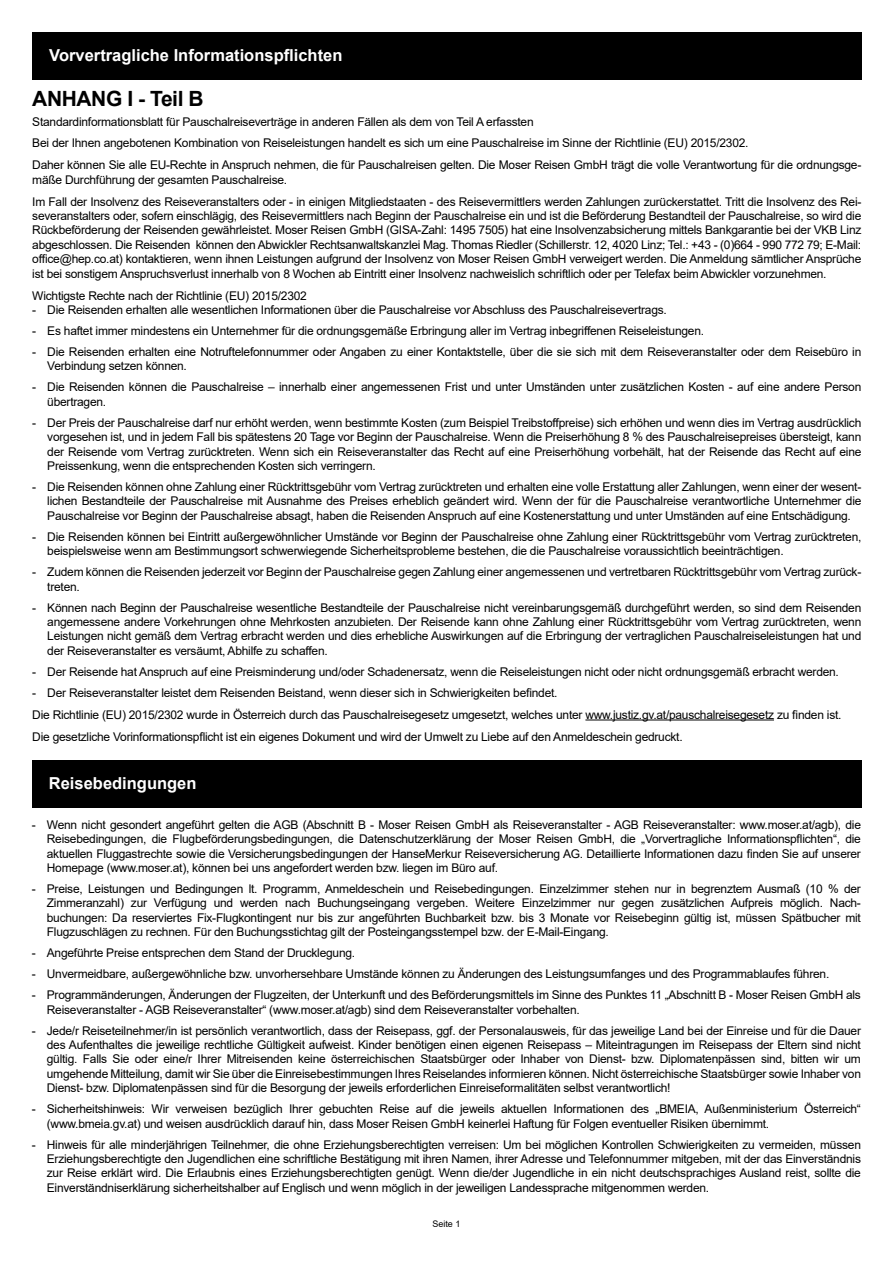
<style>
.page{position:relative;width:893px;height:1263px;background:#fff}
.page>*{position:absolute;margin:0;border:0;box-sizing:border-box;transform-origin:0 0}
.t1{font:700 21px "Arial";letter-spacing:-.02em;color:#000}
.t2{font:700 16.5px "Arial";color:#fff}
.t3{font:12px/14.4px "Arial";letter-spacing:-.02em;color:#000}
.t4{font:9px "Arial";color:#000}
</style>
<div class="page">
<div style="left:32px;top:760px;width:829px;height:47px;background:#000"></div>
<hr style="left:585px;top:719px;width:189px;height:1px;background:#000">
<div style="left:32px;top:32px;width:829px;height:48px;background:#000"></div>
<h2 class="t2" style="left:49px;top:44px;width:295px">Vorvertragliche Informationspflichten</h2>
<h1 class="t1" style="left:32px;top:84px;width:173px">ANHANG I - Teil B</h1>
<p class="t3" style="left:32px;top:110px;width:831px;line-height:21.9px">Standardinformationsblatt für Pauschalreiseverträge in anderen Fällen als dem von Teil A erfassten<br>Bei der Ihnen angebotenen Kombination von Reiseleistungen handelt es sich um eine Pauschalreise im Sinne der Richtlinie (EU) 2015/2302.<br>Daher können Sie alle EU-Rechte in Anspruch nehmen, die für Pauschalreisen gelten. Die Moser Reisen GmbH trägt die volle Verantwortung für die ordnungsge-</p>
<p class="t3" style="left:32px;top:168px;width:831px;line-height:21.9px">mäße Durchführung der gesamten Pauschalreise.<br>Im Fall der Insolvenz des Reiseveranstalters oder - in einigen Mitgliedstaaten - des Reisevermittlers werden Zahlungen zurückerstattet. Tritt die Insolvenz des Rei-</p>
<p class="t3" style="left:32px;top:209px;width:831px;text-align:justify">severanstalters oder, sofern einschlägig, des Reisevermittlers nach Beginn der Pauschalreise ein und ist die Beförderung Bestandteil der Pauschalreise, so wird die Rückbeförderung der Reisenden gewährleistet. Moser Reisen GmbH (GISA-Zahl: 1495 7505) hat eine Insolvenzabsicherung mittels Bankgarantie bei der VKB Linz abgeschlossen. Die Reisenden können den Abwickler Rechtsanwaltskanzlei Mag. Thomas Riedler (Schillerstr. 12, 4020 Linz; Tel.: +43 - (0)664 - 990 772 79; E-Mail: office@hep.co.at) kontaktieren, wenn ihnen Leistungen aufgrund der Insolvenz von Moser Reisen GmbH verweigert werden. Die Anmeldung sämtlicher Ansprüche ist bei sonstigem Anspruchsverlust innerhalb von 8 Wochen ab Eintritt einer Insolvenz nachweislich schriftlich oder per Telefax beim Abwickler vorzunehmen.</p>
<p class="t3" style="left:32px;top:288px;width:276px">Wichtigste Rechte nach der Richtlinie (EU) 2015/2302</p>
<p class="t3" style="left:32px;top:302px;width:636px">- Die Reisenden erhalten alle wesentlichen Informationen über die Pauschalreise vor Abschluss des Pauschalreisevertrags.</p>
<p class="t3" style="left:32px;top:323px;width:673px">- Es haftet immer mindestens ein Unternehmer für die ordnungsgemäße Erbringung aller im Vertrag inbegriffenen Reiseleistungen.</p>
<p class="t3" style="left:47px;top:344px;width:816px;text-indent:-15px">- Die Reisenden erhalten eine Notruftelefonnummer oder Angaben zu einer Kontaktstelle, über die sie sich mit dem Reiseveranstalter oder dem Reisebüro in<br>Verbindung setzen können.</p>
<p class="t3" style="left:47px;top:380px;width:816px;text-indent:-15px">- Die Reisenden können die Pauschalreise – innerhalb einer angemessenen Frist und unter Umständen unter zusätzlichen Kosten - auf eine andere Person übertragen.</p>
<p class="t3" style="left:47px;top:415px;width:816px;text-align:justify;text-indent:-15px">- Der Preis der Pauschalreise darf nur erhöht werden, wenn bestimmte Kosten (zum Beispiel Treibstoffpreise) sich erhöhen und wenn dies im Vertrag ausdrücklich vorgesehen ist, und in jedem Fall bis spätestens 20 Tage vor Beginn der Pauschalreise. Wenn die Preiserhöhung 8 % des Pauschalreisepreises übersteigt, kann der Reisende vom Vertrag zurücktreten. Wenn sich ein Reiseveranstalter das Recht auf eine Preiserhöhung vorbehält, hat der Reisende das Recht auf eine Preissenkung, wenn die entsprechenden Kosten sich verringern.</p>
<p class="t3" style="left:47px;top:479px;width:816px;text-align:justify;text-indent:-15px">- Die Reisenden können ohne Zahlung einer Rücktrittsgebühr vom Vertrag zurücktreten und erhalten eine volle Erstattung aller Zahlungen, wenn einer der wesent&shy;lichen Bestandteile der Pauschalreise mit Ausnahme des Preises erheblich geändert wird. Wenn der für die Pauschalreise verantwortliche Unternehmer die Pauschalreise vor Beginn der Pauschalreise absagt, haben die Reisenden Anspruch auf eine Kostenerstattung und unter Umständen auf eine Entschädigung.</p>
<p class="t3" style="left:47px;top:529px;width:816px;text-indent:-15px">- Die Reisenden können bei Eintritt außergewöhnlicher Umstände vor Beginn der Pauschalreise ohne Zahlung einer Rücktrittsgebühr vom Vertrag zurücktreten, beispielsweise wenn am Bestimmungsort schwerwiegende Sicherheitsprobleme bestehen, die die Pauschalreise voraussichtlich beeinträchtigen.</p>
<p class="t3" style="left:47px;top:565px;width:815px;text-indent:-15px">- Zudem können die Reisenden jederzeit vor Beginn der Pauschalreise gegen Zahlung einer angemessenen und vertretbaren Rücktrittsgebühr vom Vertrag zurück&shy;treten.</p>
<p class="t3" style="left:47px;top:600px;width:816px;text-align:justify;text-indent:-15px">- Können nach Beginn der Pauschalreise wesentliche Bestandteile der Pauschalreise nicht vereinbarungsgemäß durchgeführt werden, so sind dem Reisenden angemessene andere Vorkehrungen ohne Mehrkosten anzubieten. Der Reisende kann ohne Zahlung einer Rücktrittsgebühr vom Vertrag zurücktreten, wenn Leistungen nicht gemäß dem Vertrag erbracht werden und dies erhebliche Auswirkungen auf die Erbringung der vertraglichen Pauschalreiseleistungen hat und der Reiseveranstalter es versäumt, Abhilfe zu schaffen.</p>
<p class="t3" style="left:32px;top:664px;width:808px">- Der Reisende hat Anspruch auf eine Preisminderung und/oder Schadenersatz, wenn die Reiseleistungen nicht oder nicht ordnungsgemäß erbracht werden.</p>
<p class="t3" style="left:32px;top:681px;width:811px;line-height:21.9px">- Der Reiseveranstalter leistet dem Reisenden Beistand, wenn dieser sich in Schwierigkeiten befindet.<br>Die Richtlinie (EU) 2015/2302 wurde in Österreich durch das Pauschalreisegesetz umgesetzt, welches unter www.justiz.gv.at/pauschalreisegesetz zu finden ist.<br>Die gesetzliche Vorinformationspflicht ist ein eigenes Dokument und wird der Umwelt zu Liebe auf den Anmeldeschein gedruckt.</p>
<h2 class="t2" style="left:49px;top:771px;width:149px">Reisebedingungen</h2>
<p class="t3" style="left:47px;top:817px;width:816px;text-align:justify;text-indent:-15px">- Wenn nicht gesondert angeführt gelten die AGB (Abschnitt B - Moser Reisen GmbH als Reiseveranstalter - AGB Reiseveranstalter: www.moser.at/agb), die Reisebedingungen, die Flugbeförderungsbedingungen, die Datenschutzerklärung der Moser Reisen GmbH, die „Vorvertragliche Informationspflichten“, die aktuellen Fluggastrechte sowie die Versicherungsbedingungen der HanseMerkur Reiseversicherung AG. Detaillierte Informationen dazu finden Sie auf unserer Homepage (www.moser.at), können bei uns angefordert werden bzw. liegen im Büro auf.</p>
<p class="t3" style="left:47px;top:881px;width:816px;text-align:justify;text-indent:-15px">- Preise, Leistungen und Bedingungen lt. Programm, Anmeldeschein und Reisebedingungen. Einzelzimmer stehen nur in begrenztem Ausmaß (10 % der Zimmeranzahl) zur Verfügung und werden nach Buchungseingang vergeben. Weitere Einzelzimmer nur gegen zusätzlichen Aufpreis möglich. Nach&shy;buchungen: Da reserviertes Fix-Flugkontingent nur bis zur angeführten Buchbarkeit bzw. bis 3 Monate vor Reisebeginn gültig ist, müssen Spätbucher mit Flugzuschlägen zu rechnen. Für den Buchungsstichtag gilt der Posteingangsstempel bzw. der E-Mail-Eingang.</p>
<p class="t3" style="left:32px;top:946px;width:325px">- Angeführte Preise entsprechen dem Stand der Drucklegung.</p>
<p class="t3" style="left:32px;top:967px;width:799px">- Unvermeidbare, außergewöhnliche bzw. unvorhersehbare Umstände können zu Änderungen des Leistungsumfanges und des Programmablaufes führen.</p>
<p class="t3" style="left:47px;top:988px;width:816px;text-indent:-15px">- Programmänderungen, Änderungen der Flugzeiten, der Unterkunft und des Beförderungsmittels im Sinne des Punktes 11 „Abschnitt B - Moser Reisen GmbH als<br>Reiseveranstalter - AGB Reiseveranstalter“ (www.moser.at/agb) sind dem Reiseveranstalter vorbehalten.</p>
<p class="t3" style="left:47px;top:1023px;width:816px;text-align:justify;text-indent:-15px">- Jede/r Reiseteilnehmer/in ist persönlich verantwortlich, dass der Reisepass, ggf. der Personalausweis, für das jeweilige Land bei der Einreise und für die Dauer des Aufenthaltes die jeweilige rechtliche Gültigkeit aufweist. Kinder benötigen einen eigenen Reisepass – Miteintragungen im Reisepass der Eltern sind nicht gültig. Falls Sie oder eine/r Ihrer Mitreisenden keine österreichischen Staatsbürger oder Inhaber von Dienst- bzw. Diplomatenpässen sind, bitten wir um umgehende Mitteilung, damit wir Sie über die Einreisebestimmungen Ihres Reiselandes informieren können. Nicht österreichische Staatsbürger sowie Inhaber von Dienst- bzw. Diplomatenpässen sind für die Besorgung der jeweils erforderlichen Einreiseformalitäten selbst verantwortlich!</p>
<p class="t3" style="left:47px;top:1102px;width:816px;text-indent:-15px">- Sicherheitshinweis: Wir verweisen bezüglich Ihrer gebuchten Reise auf die jeweils aktuellen Informationen des „BMEIA, Außenministerium Österreich“ (www.bmeia.gv.at) und weisen ausdrücklich darauf hin, dass Moser Reisen GmbH keinerlei Haftung für Folgen eventueller Risiken übernimmt.</p>
<p class="t3" style="left:47px;top:1137px;width:816px;text-align:justify;text-indent:-15px">- Hinweis für alle minderjährigen Teilnehmer, die ohne Erziehungsberechtigten verreisen: Um bei möglichen Kontrollen Schwierigkeiten zu vermeiden, müssen Erziehungsberechtigte den Jugendlichen eine schriftliche Bestätigung mit ihren Namen, ihrer Adresse und Telefonnummer mitgeben, mit der das Einverständnis zur Reise erklärt wird. Die Erlaubnis eines Erziehungsberechtigten genügt. Wenn die/der Jugendliche in ein nicht deutschsprachiges Ausland reist, sollte die Einverständniserklärung sicherheitshalber auf Englisch und wenn möglich in der jeweiligen Landessprache mitgenommen werden.</p>
<p class="t4" style="left:432px;top:1217px;width:30px">Seite 1</p>
</div>
